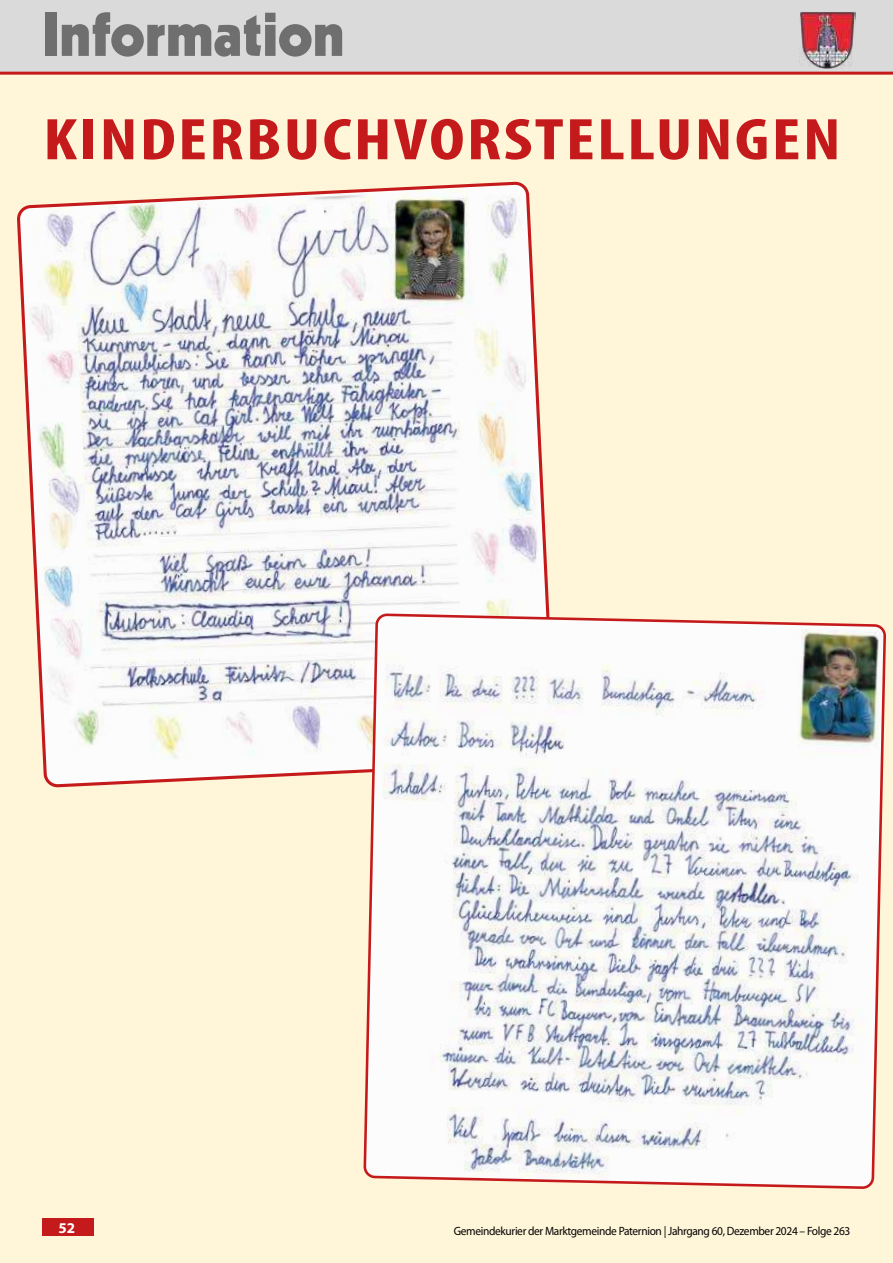
<style>
.page{position:relative;width:893px;height:1263px;background:#fff}
.page>*{position:absolute;margin:0;border:0;box-sizing:border-box;transform-origin:0 0}
.t1{font:900 60px "Kabel LT Std";color:#706f6f}
.t2{font:700 condensed 59.25px "Myriad Pro";letter-spacing:.03em;color:#c51a1b;scale:1.24 1}
.t3{font:700 15px "Myriad Pro";color:#fff}
.t4{font:12px "Myriad Pro";letter-spacing:-.03em;color:#000;scale:.95 1}
</style>
<div class="page">
<div style="left:0;top:74px;width:893px;height:1189px;background:#fff5d8"></div>
<div style="left:0;top:0;width:893px;height:72px;background:#dadada"></div>
<hr style="left:0;top:72px;width:893px;height:3px;background:#c51a1b">
<img style="left:799px;top:12px;width:57px;height:56px">
<div style="left:43px;top:1219px;width:51px;height:17px;background:#c51a1b"></div>
<img style="left:18px;top:183px;width:532px;height:603px">
<svg style="left:362px;top:612px;width:523px;height:577px;background:#e8e6e8"></svg>
<h1 class="t1" style="left:43px;top:0;width:304px">Information</h1>
<h2 class="t2" style="left:43px;top:109px;width:645px">KINDERBUCHVORSTELLUNGEN</h2>
<p class="t3" style="left:58px;top:1220px;width:18px">52</p>
<p class="t4" style="left:454px;top:1225px;width:419px">Gemeindekurier der Marktgemeinde Paternion | Jahrgang 60, Dezember 2024 – Folge 263</p>
</div>
